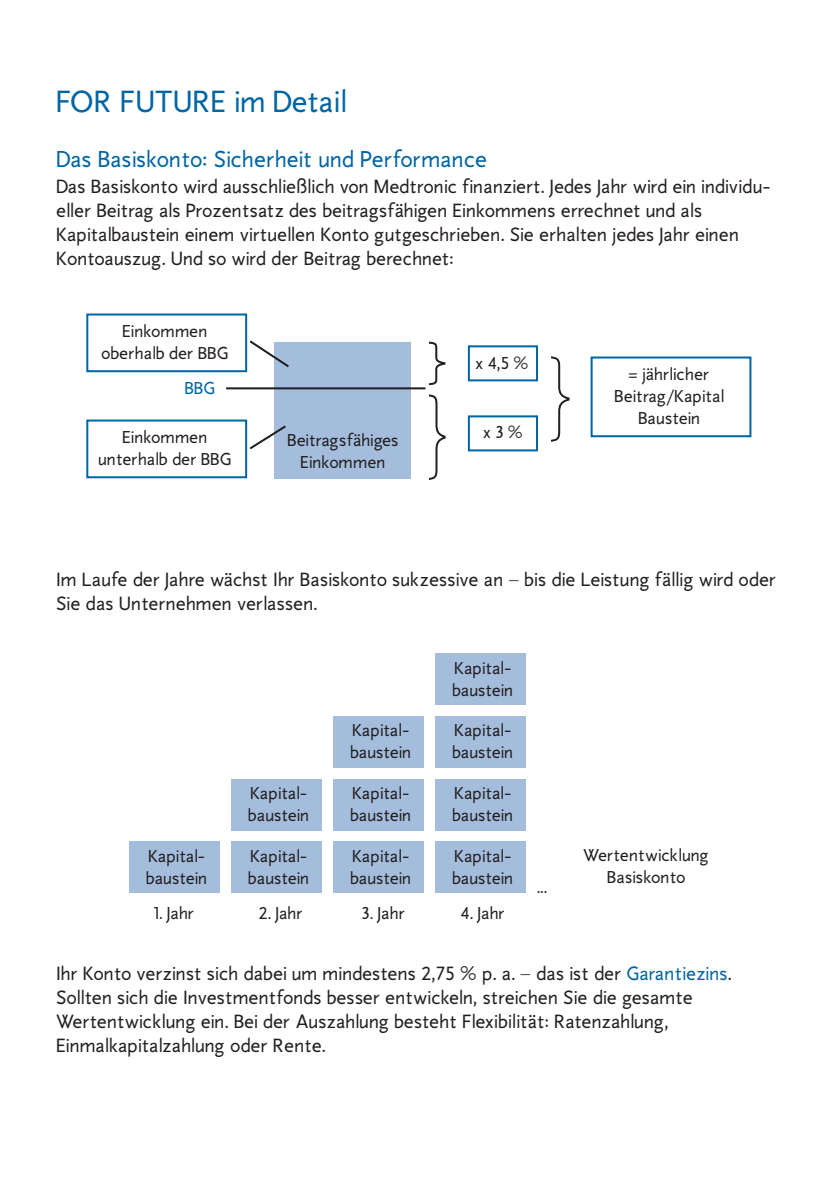
<style>
.page{position:relative;width:839px;height:1191px;background:#fff}
.page>*{position:absolute;margin:0;border:0;box-sizing:border-box;transform-origin:0 0}
.t1{font:32px "AS Full Life Sans";color:#0065a4}
.t2{font:24px "AS Full Life Sans";color:#0065a4}
.t3{font:20px/24px "AS Full Life Sans";color:#231f20}
.t4{font:18px/22px "AS Full Life Sans";color:#231f20}
.t5{font:18px "AS Full Life Sans";color:#0065a4}
.s1{color:#0065a4}
</style>
<div class="page">
<svg style="left:86px;top:313px;width:666px;height:580px"></svg>
<h1 class="t1" style="left:56px;top:89px;width:292px">FOR FUTURE im Detail</h1>
<p class="t2" style="left:56px;top:150px;width:432px">Das Basiskonto: Sicherheit und Performance</p>
<p class="t3" style="left:56px;top:176px;width:715px">Das Basiskonto wird ausschließlich von Medtronic finanziert. Jedes Jahr wird ein individu&shy;eller Beitrag als Prozentsatz des beitragsfähigen Einkommens errechnet und als Kapitalbaustein einem virtuellen Konto gutgeschrieben. Sie erhalten jedes Jahr einen Kontoauszug. Und so wird der Beitrag berechnet:</p>
<p class="t4" style="left:101px;top:322px;width:129px;text-align:center">Einkommen oberhalb der BBG</p>
<p class="t5" style="left:185px;top:381px;width:32px">BBG</p>
<p class="t4" style="left:98px;top:428px;width:135px;text-align:center">Einkommen unterhalb der BBG</p>
<p class="t4" style="left:287px;top:431px;width:113px;text-align:center">Beitragsfähiges<br>Einkommen</p>
<p class="t4" style="left:475px;top:354px;width:56px">x 4,5 %</p>
<p class="t4" style="left:483px;top:423px;width:42px">x 3 %</p>
<p class="t4" style="left:614px;top:365px;width:111px;text-align:center">= jährlicher<br>Beitrag/Kapital<br>Baustein</p>
<p class="t3" style="left:56px;top:570px;width:721px">Im Laufe der Jahre wächst Ihr Basiskonto sukzessive an – bis die Leistung fällig wird oder<br>Sie das Unternehmen verlassen.</p>
<p class="t4" style="left:350px;top:721px;width:63px">Kapital&shy;baustein</p>
<p class="t4" style="left:452px;top:658px;width:63px">Kapital&shy;baustein</p>
<p class="t4" style="left:452px;top:721px;width:63px">Kapital&shy;baustein</p>
<p class="t4" style="left:248px;top:783px;width:63px">Kapital&shy;baustein</p>
<p class="t4" style="left:452px;top:783px;width:63px">Kapital&shy;baustein</p>
<p class="t4" style="left:350px;top:783px;width:63px">Kapital&shy;baustein</p>
<p class="t4" style="left:146px;top:846px;width:63px">Kapital&shy;baustein</p>
<p class="t4" style="left:248px;top:846px;width:63px">Kapital&shy;baustein</p>
<p class="t4" style="left:452px;top:846px;width:63px">Kapital&shy;baustein</p>
<p class="t4" style="left:350px;top:846px;width:63px">Kapital&shy;baustein</p>
<p class="t4" style="left:154px;top:903px;width:42px">1. Jahr</p>
<p class="t4" style="left:259px;top:903px;width:46px">2. Jahr</p>
<p class="t4" style="left:362px;top:903px;width:45px">3. Jahr</p>
<p class="t4" style="left:461px;top:903px;width:46px">4. Jahr</p>
<p class="t4" style="left:537px;top:877px;width:12px">...</p>
<p class="t4" style="left:583px;top:845px;width:127px;text-align:center">Wertentwicklung<br>Basiskonto</p>
<p class="t3" style="left:56px;top:963px;width:677px">Ihr Konto verzinst sich dabei um mindestens 2,75 % p. a. – das ist der <span class="s1">Garantiezins</span>.<br>Sollten sich die Investmentfonds besser entwickeln, streichen Sie die gesamte Wertentwicklung ein. Bei der Auszahlung besteht Flexibilität: Ratenzahlung, Einmalkapitalzahlung oder Rente.</p>
</div>
